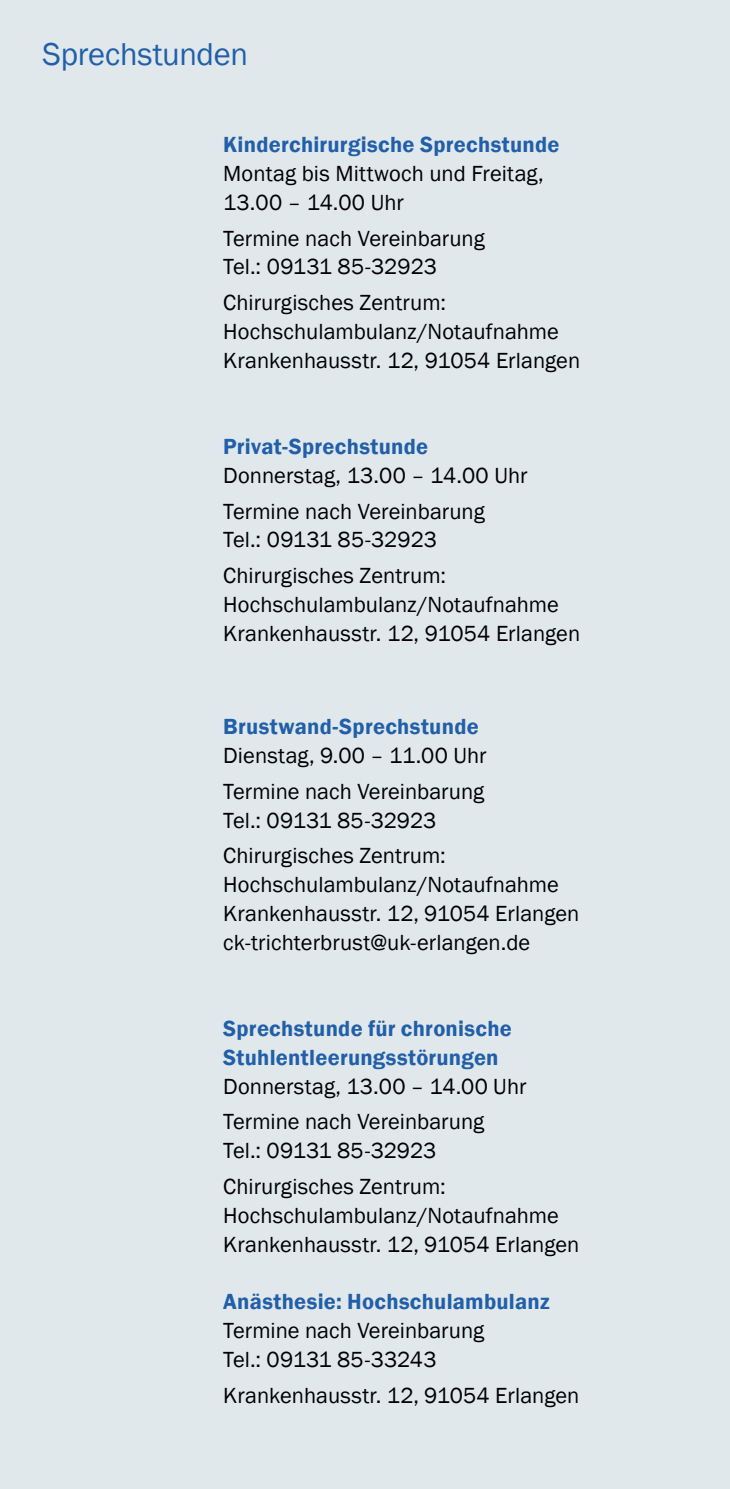
<style>
.page{position:relative;width:730px;height:1489px;background:#fff}
.page>*{position:absolute;margin:0;border:0;box-sizing:border-box;transform-origin:0 0}
.Überschrift_-_Blau{font:32.5px "Franklin Gothic";letter-spacing:-.01em;color:#215fa9}
.Fließtext{font:22.5px/28.8px "Franklin Gothic";letter-spacing:.005em;color:#000}
.Zwischenüberschrift{font:22.5px/28.8px "Franklin Gothic";letter-spacing:.005em;color:#000}
.Fließtext-2{font:600 22.5px/28.8px "Franklin Gothic";letter-spacing:.01em;color:#215fa9}
.s1{font-weight:600;color:#215fa9}
.s2{font-weight:400;color:#000}
</style>
<div class="page">
<div style="left:0;top:0;width:730px;height:1488px;background:#e1e8ec"></div>
<h2 class="Überschrift_-_Blau" style="left:43px;top:34px;width:207px">Sprechstunden</h2>
<h3 class="Zwischenüberschrift" style="left:223px;top:131px;width:338px"><span class="s1">Kinderchirurgische Sprechstunde<br></span>Montag bis Mittwoch und Freitag,<br>13.00 – 14.00 Uhr</h3>
<h3 class="Zwischenüberschrift" style="left:223px;top:224px;width:263px">Termine nach Vereinbarung<br>Tel.: 09131 85-32923</h3>
<h3 class="Zwischenüberschrift" style="left:223px;top:289px;width:358px">Chirurgisches Zentrum:<br>Hochschulambulanz/Notaufnahme<br>Krankenhausstr. 12, 91054 Erlangen</h3>
<h3 class="Zwischenüberschrift" style="left:223px;top:432px;width:306px"><span class="s1">Privat-Sprechstunde<br></span>Donnerstag, 13.00 – 14.00 Uhr</h3>
<h3 class="Zwischenüberschrift" style="left:223px;top:497px;width:263px">Termine nach Vereinbarung<br>Tel.: 09131 85-32923</h3>
<h3 class="Zwischenüberschrift" style="left:223px;top:562px;width:358px">Chirurgisches Zentrum:<br>Hochschulambulanz/Notaufnahme<br>Krankenhausstr. 12, 91054 Erlangen</h3>
<p class="Fließtext-2" style="left:223px;top:712px;width:265px">Brustwand-Sprechstunde<br><span class="s2">Dienstag, 9.00 – 11.00 Uhr</span></p>
<p class="Fließtext" style="left:223px;top:777px;width:262px">Termine nach Vereinbarung<br>Tel.: 09131 85-32923</p>
<p class="Fließtext" style="left:223px;top:842px;width:358px">Chirurgisches Zentrum:<br>Hochschulambulanz/Notaufnahme Krankenhausstr. 12, 91054 Erlangen ck-trichterbrust@uk-erlangen.de</p>
<p class="Fließtext-2" style="left:223px;top:1014px;width:290px">Sprechstunde für chronische<br>Stuhlentleerungsstörungen</p>
<p class="Fließtext" style="left:223px;top:1072px;width:305px">Donnerstag, 13.00 – 14.00 Uhr</p>
<p class="Fließtext" style="left:223px;top:1107px;width:262px">Termine nach Vereinbarung<br>Tel.: 09131 85-32923</p>
<p class="Fließtext" style="left:223px;top:1172px;width:358px">Chirurgisches Zentrum:<br>Hochschulambulanz/Notaufnahme<br>Krankenhausstr. 12, 91054 Erlangen</p>
<p class="Fließtext-2" style="left:223px;top:1287px;width:328px">Anästhesie: Hochschulambulanz</p>
<p class="Fließtext" style="left:223px;top:1316px;width:262px">Termine nach Vereinbarung<br>Tel.: 09131 85-33243</p>
<p class="Fließtext" style="left:223px;top:1380px;width:358px">Krankenhausstr. 12, 91054 Erlangen</p>
</div>
